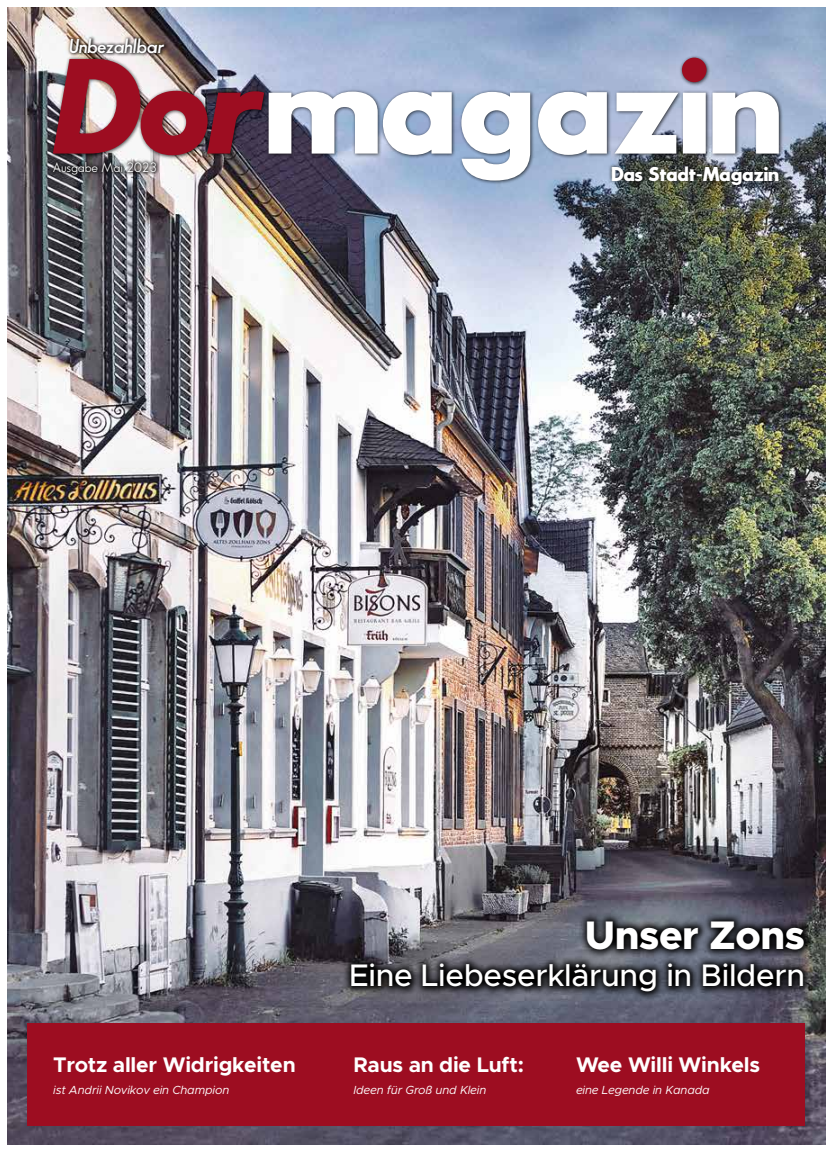
<style>
.page{position:relative;width:833px;height:1152px;background:#fff}
.page>*{position:absolute;margin:0;border:0;box-sizing:border-box;transform-origin:0 0}
.t1{font:800 40px "Metropolis";letter-spacing:-.01em;color:#fff}
.t2{font:500 31.25px "Metropolis";letter-spacing:-.01em;color:#fff}
.t3{font:700 21.25px "Metropolis";letter-spacing:-.01em;color:#fff}
.t4{font:19.62px "Sans Serif Bld FLF";letter-spacing:-.03em;color:#fff}
.t5{font:italic 600 19.62px "Sans Serif FLF";letter-spacing:-.03em;color:#fff}
.t6{font:13.38px "Sans Serif Book FLF";letter-spacing:-.01em;color:#fff}
.t7{font:italic 11.75px "Metropolis";letter-spacing:-.01em;color:#fff}
</style>
<div class="page">
<img style="left:8px;top:7px;width:817px;height:1137px">
<div style="left:608px;top:163px;width:175px;height:26px;background:#000;opacity:.75"></div>
<div style="left:265px;top:88px;width:518px;height:97px;background:#000;opacity:.75"></div>
<svg style="left:269px;top:92px;width:510px;height:89px"></svg>
<div style="left:50px;top:158px;width:111px;height:20px;background:#000;opacity:.75"></div>
<div style="left:50px;top:56px;width:218px;height:104px;background:#000;opacity:.75"></div>
<img style="left:53px;top:59px;width:211px;height:96px">
<div style="left:67px;top:35px;width:101px;height:22px;background:#000;opacity:.75"></div>
<div style="left:28px;top:1023px;width:777px;height:102px;background:#9d0d21"></div>
<svg style="left:342px;top:912px;width:472px;height:89px;background:#45464e"></svg>
<div style="left:678px;top:54px;width:33px;height:33px;background:#000;opacity:.75"></div>
<div style="left:682px;top:58px;width:24px;height:24px;background:#9d0d21;border-radius:50%"></div>
<h3 class="t5" style="left:69px;top:35px;width:97px">Unbezahlbar</h3>
<p class="t6" style="left:53px;top:160px;width:106px">Ausgabe Mai 2023</p>
<h3 class="t4" style="left:611px;top:163px;width:170px">Das Stadt-Magazin</h3>
<h3 class="t3" style="left:53px;top:1051px;width:244px">Trotz aller Widrigkeiten</h3>
<p class="t7" style="left:53px;top:1082px;width:178px">ist Andrii Novikov ein Champion</p>
<h1 class="t1" style="left:585px;top:909px;width:222px">Unser Zons</h1>
<h2 class="t2" style="left:349px;top:956px;width:457px">Eine Liebeserklärung in Bildern</h2>
<h3 class="t3" style="left:353px;top:1051px;width:172px">Raus an die Luft:</h3>
<h3 class="t3" style="left:576px;top:1051px;width:186px">Wee Willi Winkels</h3>
<p class="t7" style="left:353px;top:1082px;width:134px">Ideen für Groß und Klein</p>
<p class="t7" style="left:576px;top:1082px;width:135px">eine Legende in Kanada</p>
</div>
